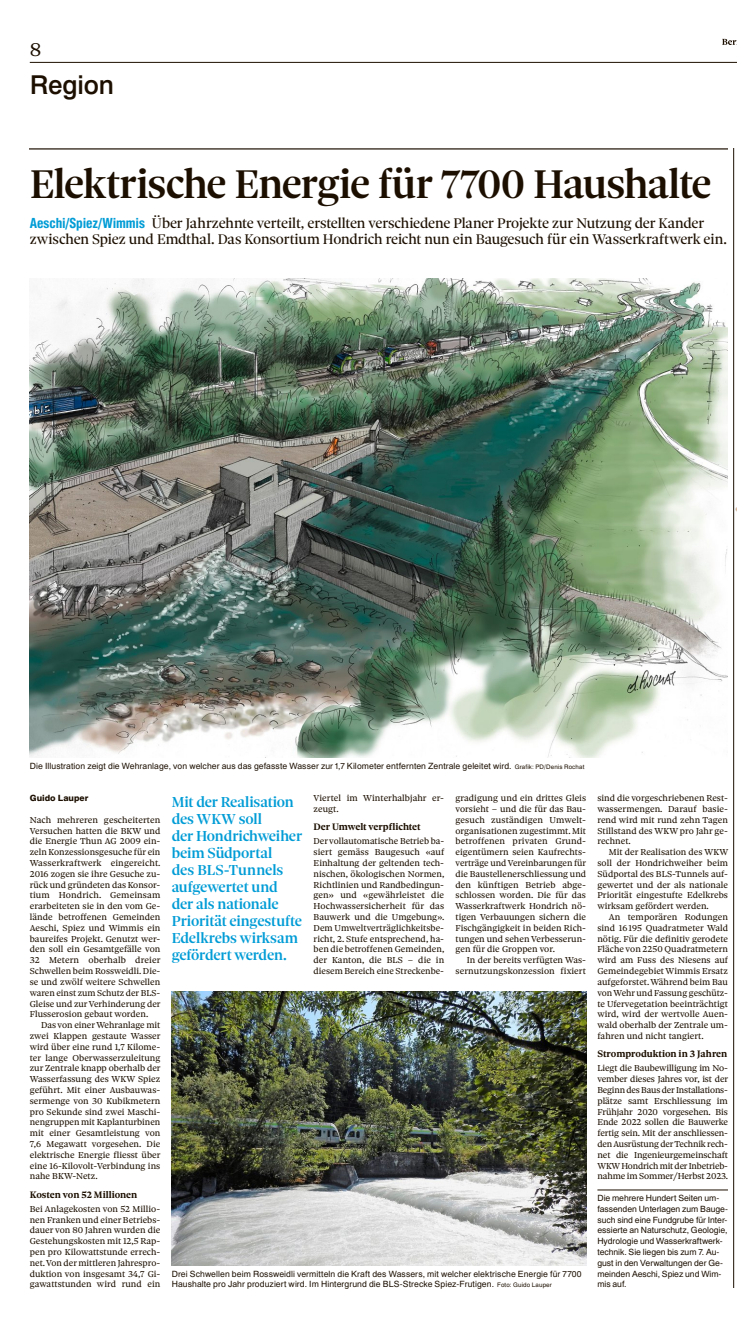
<style>
.page{position:relative;width:737px;height:1333px;background:#fff}
.page>*{position:absolute;margin:0;border:0;box-sizing:border-box;transform-origin:0 0}
.t1{font:43px "Sole Serif Headline Medium OV BOKODE";letter-spacing:-.025em;color:#1c0f00}
.t2{font:26px "Newhouse DT Medium OV BOKODA";letter-spacing:-.01em;color:#1c0f00}
.t3{font:20px "Sole Serif Text Regular OV BOKOCZ";color:#1c0f00}
.t4{font:15.5px/17px "Sole Serif Headline Medium OV BOKODE";letter-spacing:-.015em;color:#009cd6}
.t5{font:15px/16px "Sole Serif Headline Regular OV BOKODG";letter-spacing:-.01em;color:#1c0f00}
.t6{font:10px "Sole Serif Text Bold OV BOKODC";letter-spacing:-.005em;color:#1c0f00}
.t7{font:9.2px/10.8px "Sole Serif Text Regular OV BOKOCZ";letter-spacing:.005em;color:#1c0f00;text-align:justify}
.t8{font:8.6px/10.8px "Newhouse DT Regular OV BOKODD";letter-spacing:.005em;color:#1c0f00}
.t9{font:8.6px "Newhouse DT Extra Bold OV BOKODB";color:#1c0f00}
.s1{font-family:"Newhouse DT Cond Ext Bold OV BOKODF";font-size:14px;color:#009cd6}
.s2{font-size:6.2px}
</style>
<div class="page">
<hr style="left:30px;top:62px;width:706px;height:1px;background:#1c0f00">
<svg style="left:722px;top:38px;width:14px;height:7px"></svg>
<hr style="left:733px;top:148px;width:1px;height:1139px;background:#1c0f00">
<hr style="left:597px;top:1189px;width:130px;height:1px;background:#1c0f00">
<hr style="left:30px;top:148px;width:697px;height:1px;background:#1c0f00">
<img style="left:30px;top:278px;width:697px;height:480px">
<img style="left:172px;top:991px;width:413px;height:274px">
<img style="left:733px;top:477px;width:3px;height:91px">
<h3 class="t3" style="left:30px;top:37px;width:13px">8</h3>
<h2 class="t2" style="left:30px;top:70px;width:85px">Region</h2>
<h1 class="t1" style="left:30px;top:158px;width:682px">Elektrische Energie für 7700 Haushalte</h1>
<h3 class="t5" style="left:30px;top:214px;width:698px"><span class="s1">Aeschi/Spiez/Wimmis</span> Über Jahrzehnte verteilt, erstellten verschiedene Planer Projekte zur Nutzung der Kander zwischen Spiez und Emdthal. Das Konsortium Hondrich reicht nun ein Baugesuch für ein Wasserkraftwerk ein.</h3>
<p class="t8" style="left:30px;top:760px;width:555px">Die Illustration zeigt die Wehranlage, von welcher aus das gefasste Wasser zur 1,7 Kilometer entfernten Zentrale geleitet wird. <span class="s2">Grafik: PD/Denis Rochat</span></p>
<h3 class="t4" style="left:172px;top:792px;width:132px">Mit der Realisation des WKW soll<br>der Hondrichweiher beim Südportal<br>des BLS-Tunnels aufgewertet und der als nationale<br>Priorität eingestufte<br>Edelkrebs wirksam gefördert werden.</h3>
<p class="t7" style="left:455px;top:792px;width:132px">gradigung und ein drittes Gleis vorsieht – und die für das Bau&shy;gesuch zuständigen Umwelt&shy;organisationen zugestimmt. Mit betroffenen privaten Grund&shy;eigentümern seien Kaufrechts&shy;verträge undVereinbarungen für die Baustellenerschliessung und den künftigen Betrieb abge&shy;schlossen worden. Die für das Wasserkraftwerk Hondrich nö&shy;tigen Verbauungen sichern die Fischgängigkeit in beiden Rich&shy;tungen und sehen Verbesserun&shy;gen für die Groppen vor.</p>
<p class="t7" style="left:455px;top:954px;width:132px;text-align:right">In der bereits verfügten Was&shy;sernutzungskonzession fixiert</p>
<p class="t7" style="left:313px;top:792px;width:132px">Viertel im Winterhalbjahr er&shy;zeugt.</p>
<p class="t6" style="left:313px;top:820px;width:108px">Der Umwelt verpflichtet</p>
<p class="t7" style="left:313px;top:835px;width:132px">Der vollautomatische Betrieb ba&shy;siert gemäss Baugesuch «auf Einhaltung der geltenden tech&shy;nischen, ökologischen Normen, Richtlinien und Randbedingun&shy;gen» und «gewährleistet die Hochwassersicherheit für das Bauwerk und die Umgebung».<br>Dem Umweltverträglichkeitsbe&shy;richt, 2. Stufe entsprechend, ha&shy;ben die betroffenen Gemeinden, der Kanton, die BLS – die in diesem Bereich eine Streckenbe-</p>
<p class="t9" style="left:30px;top:793px;width:60px">Guido Lauper</p>
<p class="t7" style="left:30px;top:814px;width:132px">Nach mehreren gescheiterten Versuchen hatten die BKW und die Energie Thun AG 2009 ein&shy;zeln Konzessionsgesuche für ein Wasserkraftwerk eingereicht.<br>2016 zogen sie ihre Gesuche zu&shy;rück und gründeten das Konsor&shy;tium Hondrich. Gemeinsam erarbeiteten sie in den vom Ge&shy;lände betroffenen Gemeinden Aeschi, Spiez und Wimmis ein baureifes Projekt. Genutzt wer&shy;den soll ein Gesamtgefälle von 32 Metern oberhalb dreier Schwellen beim Rossweidli. Die&shy;se und zwölf weitere Schwellen waren einst zum Schutz der BLS-Gleise und zurVerhinderung der Flusserosion gebaut worden.</p>
<p class="t7" style="left:30px;top:1019px;width:132px;text-indent:11px">Das von einerWehranlage mit zwei Klappen gestaute Wasser wird über eine rund 1,7 Kilome&shy;ter lange Oberwasserzuleitung zur Zentrale knapp oberhalb der Wasserfassung des WKW Spiez geführt. Mit einer Ausbauwas&shy;sermenge von 30 Kubikmetern pro Sekunde sind zwei Maschi&shy;nengruppen mit Kaplanturbinen mit einer Gesamtleistung von 7,6 Megawatt vorgesehen. Die elektrische Energie fliesst über eine 16-Kilovolt-Verbindung ins nahe BKW-Netz.</p>
<p class="t6" style="left:30px;top:1188px;width:109px">Kosten von 52 Millionen</p>
<p class="t7" style="left:30px;top:1203px;width:132px">Bei Anlagekosten von 52 Millio&shy;nen Franken und einer Betriebs&shy;dauer von 80 Jahren wurden die Gestehungskosten mit 12,5 Rap&shy;pen pro Kilowattstunde errech&shy;net.Von der mittleren Jahrespro&shy;duktion von insgesamt 34,7 Gi&shy;gawattstunden wird rund ein</p>
<p class="t8" style="left:171px;top:1268px;width:411px">Drei Schwellen beim Rossweidli vermitteln die Kraft des Wassers, mit welcher elektrische Energie für 7700<br>Haushalte pro Jahr produziert wird. Im Hintergrund die BLS-Strecke Spiez-Frutigen. <span class="s2">Foto: Guido Lauper</span></p>
<p class="t7" style="left:597px;top:792px;width:132px">sind die vorgeschriebenen Rest&shy;wassermengen. Darauf basie&shy;rend wird mit rund zehn Tagen Stillstand des WKW pro Jahr ge&shy;rechnet.</p>
<p class="t7" style="left:597px;top:846px;width:132px;text-indent:11px">Mit der Realisation des WKW soll der Hondrichweiher beim Südportal des BLS-Tunnels auf&shy;gewertet und der als nationale Priorität eingestufte Edelkrebs wirksam gefördert werden.</p>
<p class="t7" style="left:597px;top:911px;width:132px;text-indent:11px">An temporären Rodungen sind 16195 Quadratmeter Wald nötig. Für die definitiv gerodete Fläche von 2250 Quadratmetern wird am Fuss des Niesens auf GemeindegebietWimmis Ersatz aufgeforstet.Während beim Bau vonWehr und Fassung geschütz&shy;te Ufervegetation beeinträchtigt wird, wird der wertvolle Auen&shy;wald oberhalb der Zentrale um&shy;fahren und nicht tangiert.</p>
<p class="t6" style="left:597px;top:1047px;width:131px">Stromproduktion in 3 Jahren</p>
<p class="t7" style="left:597px;top:1062px;width:132px">Liegt die Baubewilligung im No&shy;vember dieses Jahres vor, ist der Beginn des Baus der Installations&shy;plätze samt Erschliessung im Frühjahr 2020 vorgesehen. Bis Ende 2022 sollen die Bauwerke fertig sein. Mit der anschliessen&shy;denAusrüstung derTechnik rech&shy;net die Ingenieurgemeinschaft WKWHondrich mit der Inbetrieb&shy;nahme im Sommer/Herbst 2023.</p>
<p class="t8" style="left:597px;top:1192px;width:132px">Die mehrere Hundert Seiten um&shy;fassenden Unterlagen zum Bauge&shy;such sind eine Fundgrube für Inter&shy;essierte an Naturschutz, Geologie,<br>Hydrologie und Wasserkraftwerk&shy;technik. Sie liegen bis zum 7. Au&shy;gust in den Verwaltungen der Ge&shy;meinden Aeschi, Spiez und Wim&shy;mis auf.</p>
</div>
